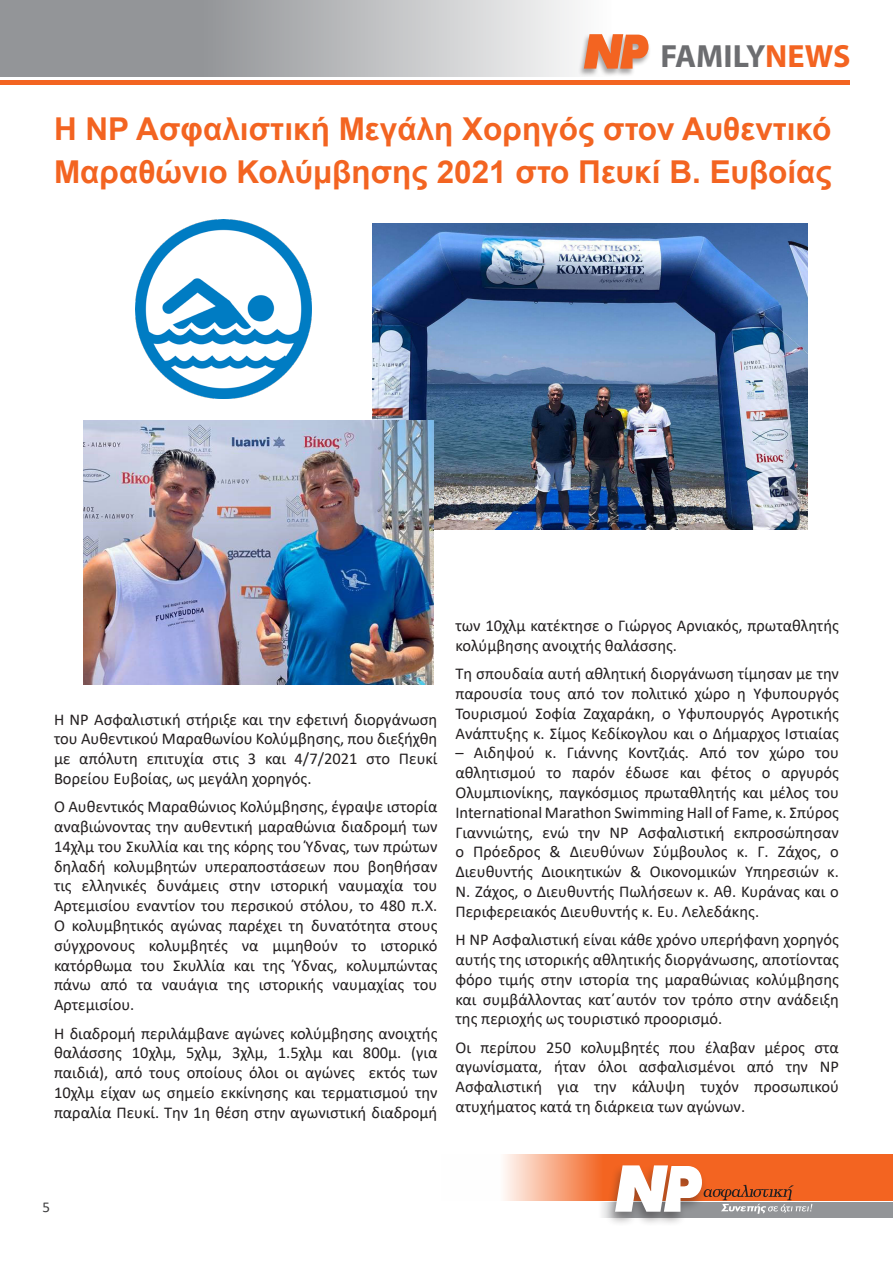
<style>
.page{position:relative;width:893px;height:1263px;background:#fff}
.page>*{position:absolute;margin:0;border:0;box-sizing:border-box;transform-origin:0 0}
.t1{font:700 32.25px "Myriad Pro";color:#6c6d70}
.t2{font:700 31.5px/43.2px "Arial";color:#f36421}
.t3{font:16.5px/19.8px "Calibri";color:#231f20;text-align:justify}
.t4{font:15px "Calibri";color:#3e3e3f}
.s1{color:#f36421}
</style>
<div class="page">
<svg style="left:0;top:0;width:577px;height:77px;background:#b2b4b6"></svg>
<hr style="left:0;top:80px;width:849px;height:4px;background:#f36421">
<div style="left:578px;top:34px;width:73px;height:43px;background:#231f20;opacity:.4"></div>
<svg style="left:584px;top:34px;width:64px;height:35px;background:#eb8657"></svg>
<div style="left:598px;top:1202px;width:295px;height:15px;background:#939598"></div>
<svg style="left:504px;top:1154px;width:389px;height:46px;background:#f5844f"></svg>
<div style="left:604px;top:1163px;width:104px;height:63px;background:#231f20;opacity:.4"></div>
<svg style="left:615px;top:1165px;width:197px;height:49px"></svg>
<img style="left:372px;top:224px;width:436px;height:305px">
<img style="left:83px;top:420px;width:350px;height:264px">
<img style="left:135px;top:219px;width:177px;height:179px">
<p class="t1" style="left:660px;top:35px;width:192px">FAMILY<span class="s1">NEWS</span></p>
<p class="t2" style="left:54px;top:107px;width:779px">Η NP Ασφαλιστική Μεγάλη Χορηγός στον Αυθεντικό<br>Μαραθώνιο Κολύμβησης 2021 στο Πευκί Β. Ευβοίας</p>
<p class="t3" style="left:54px;top:709px;width:385px">Η NP Ασφαλιστική στήριξε και την εφετινή διοργάνωση του Αυθεντικού Μαραθωνίου Κολύμβησης, που διεξήχθη με απόλυτη επιτυχία στις 3 και 4/7/2021 στο Πευκί Βορείου Ευβοίας, ως μεγάλη χορηγός.</p>
<p class="t3" style="left:54px;top:796px;width:385px">Ο Αυθεντικός Μαραθώνιος Κολύμβησης, έγραψε ιστορία αναβιώνοντας την αυθεντική μαραθώνια διαδρομή των 14χλμ του Σκυλλία και της κόρης του Ύδνας, των πρώτων δηλαδή κολυμβητών υπεραποστάσεων που βοηθήσαν τις ελληνικές δυνάμεις στην ιστορική ναυμαχία του Αρτεμισίου εναντίον του περσικού στόλου, το 480 π.Χ.<br>Ο κολυμβητικός αγώνας παρέχει τη δυνατότητα στους σύγχρονους κολυμβητές να μιμηθούν το ιστορικό κατόρθωμα του Σκυλλία και της Ύδνας, κολυμπώντας πάνω από τα ναυάγια της ιστορικής ναυμαχίας του Αρτεμισίου.</p>
<p class="t3" style="left:54px;top:1023px;width:385px">Η διαδρομή περιλάμβανε αγώνες κολύμβησης ανοιχτής θαλάσσης 10χλμ, 5χλμ, 3χλμ, 1.5χλμ και 800μ. (για παιδιά), από τους οποίους όλοι οι αγώνες εκτός των 10χλμ είχαν ως σημείο εκκίνησης και τερματισμού την παραλία Πευκί. Την 1η θέση στην αγωνιστική διαδρομή</p>
<p class="t3" style="left:455px;top:615px;width:385px">των 10χλμ κατέκτησε ο Γιώργος Αρνιακός, πρωταθλητής κολύμβησης ανοιχτής θαλάσσης.</p>
<p class="t3" style="left:455px;top:663px;width:385px">Τη σπουδαία αυτή αθλητική διοργάνωση τίμησαν με την παρουσία τους από τον πολιτικό χώρο η Υφυπουργός Τουρισμού Σοφία Ζαχαράκη, ο Υφυπουργός Αγροτικής Ανάπτυξης κ. Σίμος Κεδίκογλου και ο Δήμαρχος Ιστιαίας</p>
<p class="t3" style="left:455px;top:743px;width:385px">– Αιδηψού κ. Γιάννης Κοντζιάς. Από τον χώρο του αθλητισμού το παρόν έδωσε και φέτος ο αργυρός Ολυμπιονίκης, παγκόσμιος πρωταθλητής και μέλος του International Marathon Swimming Hall of Fame, κ. Σπύρος Γιαννιώτης, ενώ την NP Ασφαλιστική εκπροσώπησαν ο Πρόεδρος &amp; Διευθύνων Σύμβουλος κ. Γ. Ζάχος, ο Διευθυντής Διοικητικών &amp; Οικονομικών Υπηρεσιών κ.<br>Ν. Ζάχος, ο Διευθυντής Πωλήσεων κ. Αθ. Κυράνας και ο Περιφερειακός Διευθυντής κ. Ευ. Λελεδάκης.</p>
<p class="t3" style="left:455px;top:929px;width:385px">Η NP Ασφαλιστική είναι κάθε χρόνο υπερήφανη χορηγός αυτής της ιστορικής αθλητικής διοργάνωσης, αποτίοντας φόρο τιμής στην ιστορία της μαραθώνιας κολύμβησης και συμβάλλοντας κατ΄αυτόν τον τρόπο στην ανάδειξη της περιοχής ως τουριστικό προορισμό.</p>
<p class="t3" style="left:455px;top:1037px;width:385px">Οι περίπου 250 κολυμβητές που έλαβαν μέρος στα αγωνίσματα, ήταν όλοι ασφαλισμένοι από την NP Ασφαλιστική για την κάλυψη τυχόν προσωπικού ατυχήματος κατά τη διάρκεια των αγώνων.</p>
<p class="t4" style="left:43px;top:1197px;width:9px">5</p>
</div>
